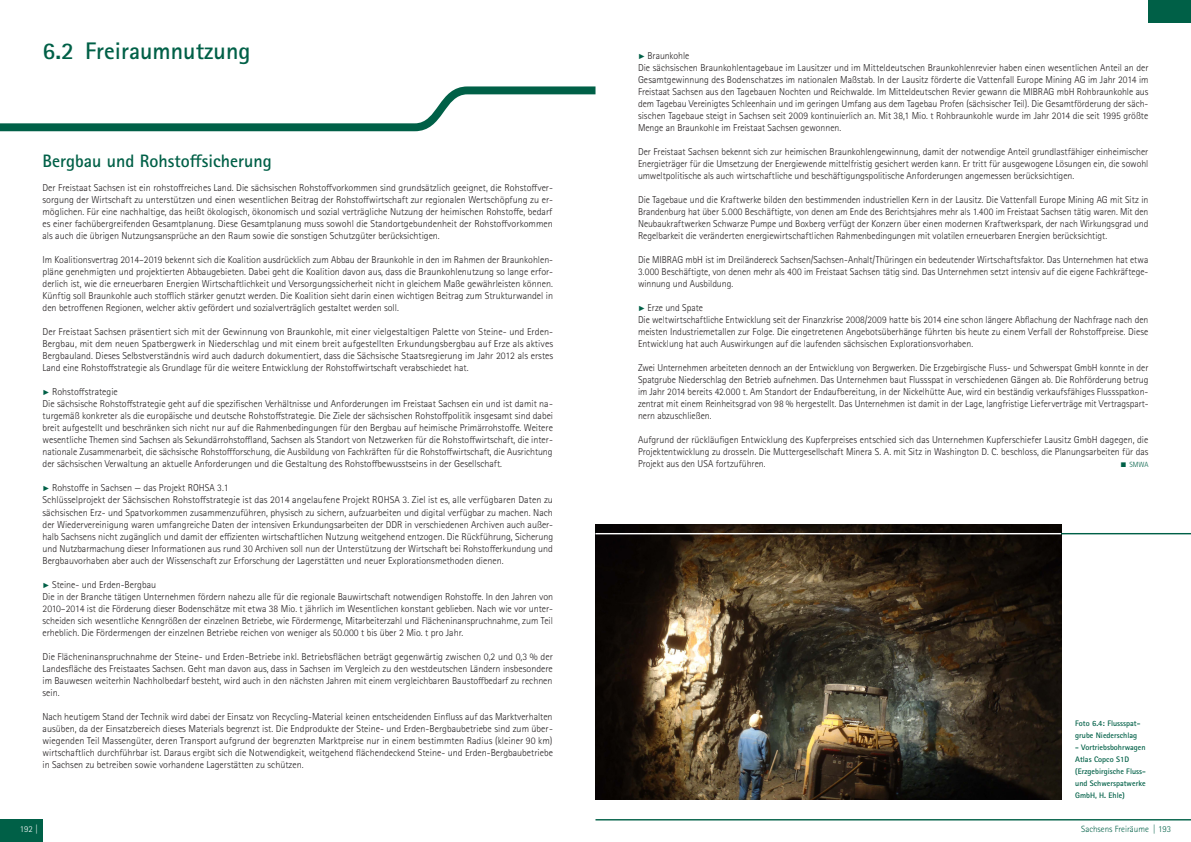
<style>
.page{position:relative;width:1191px;height:842px;background:#fff}
.page>*{position:absolute;margin:0;border:0;box-sizing:border-box;transform-origin:0 0}
.Unterkapitel{font:700 24px "Rotis Sans Serif Pro";color:#006047}
.Thema{font:700 18px "Rotis Sans Serif Pro";color:#006047}
.t1{font:300 10px/12px "Rotis Sans Serif Pro";color:#231f20;text-align:justify}
.Kopf_Fußzeile_rechts{font:300 9px "Rotis Sans Serif Pro";color:#006047}
.Kopf_Fußzeile_links{font:300 9px "Rotis Sans Serif Pro";color:#fff}
.t2{font:700 8px/12px "Rotis Sans Serif Pro";color:#006047}
.t3{font:300 7.5px "Rotis Sans Serif Pro";color:#006047}
.s1{font-family:"Century Gothic";font-weight:400;font-size:7.5px;color:#006047}
.s2{font-family:"Century Gothic";font-weight:400;font-size:10px}
</style>
<div class="page">
<img style="left:595px;top:524px;width:466px;height:275px">
<div style="left:0;top:819px;width:43px;height:23px;background:#006047"></div>
<div style="left:1148px;top:0;width:43px;height:23px;background:#006047"></div>
<svg style="left:0;top:86px;width:595px;height:45px"></svg>
<hr style="left:595px;top:533px;width:466px;height:1px;background:#fff">
<hr style="left:1061px;top:533px;width:130px;height:1px;background:#006047">
<hr style="left:595px;top:819px;width:596px;height:1px;background:#006047">
<p class="Unterkapitel" style="left:43px;top:36px;width:209px">6.2 Freiraumnutzung</p>
<p class="Thema" style="left:43px;top:150px;width:231px">Bergbau und Rohstoffsicherung</p>
<p class="t1" style="left:43px;top:182px;width:512px">Der Freistaat Sachsen ist ein rohstoffreiches Land. Die sächsischen Rohstoffvorkommen sind grundsätzlich geeignet, die Rohstoffver&shy;sorgung der Wirtschaft zu unterstützen und einen wesentlichen Beitrag der Rohstoffwirtschaft zur regionalen Wertschöpfung zu er&shy;möglichen. Für eine nachhaltige, das heißt ökologisch, ökonomisch und sozial verträgliche Nutzung der heimischen Rohstoffe, bedarf es einer fachübergreifenden Gesamtplanung. Diese Gesamtplanung muss sowohl die Standortgebundenheit der Rohstoffvorkommen als auch die übrigen Nutzungsansprüche an den Raum sowie die sonstigen Schutzgüter berücksichtigen.</p>
<p class="t1" style="left:43px;top:254px;width:512px">Im Koalitionsvertrag 2014–2019 bekennt sich die Koalition ausdrücklich zum Abbau der Braunkohle in den im Rahmen der Braunkohlen&shy;pläne genehmigten und projektierten Abbaugebieten. Dabei geht die Koalition davon aus, dass die Braunkohlenutzung so lange erfor&shy;derlich ist, wie die erneuerbaren Energien Wirtschaftlichkeit und Versorgungssicherheit nicht in gleichem Maße gewährleisten können.<br>Künftig soll Braunkohle auch stofflich stärker genutzt werden. Die Koalition sieht darin einen wichtigen Beitrag zum Strukturwandel in den betroffenen Regionen, welcher aktiv gefördert und sozialverträglich gestaltet werden soll.</p>
<p class="t1" style="left:43px;top:326px;width:512px;text-align:left">Der Freistaat Sachsen präsentiert sich mit der Gewinnung von Braunkohle, mit einer vielgestaltigen Palette von Steine- und Erden-Bergbau, mit dem neuen Spatbergwerk in Niederschlag und mit einem breit aufgestellten Erkundungsbergbau auf Erze als aktives Bergbauland. Dieses Selbstverständnis wird auch dadurch dokumentiert, dass die Sächsische Staatsregierung im Jahr 2012 als erstes Land eine Rohstoffstrategie als Grundlage für die weitere Entwicklung der Rohstoffwirtschaft verabschiedet hat.</p>
<p class="t1" style="left:43px;top:386px;width:77px"><span class="s1">►</span> Rohstoffstrategie</p>
<p class="t1" style="left:43px;top:398px;width:512px">Die sächsische Rohstoffstrategie geht auf die spezifischen Verhältnisse und Anforderungen im Freistaat Sachsen ein und ist damit na&shy;turgemäß konkreter als die europäische und deutsche Rohstoffstrategie. Die Ziele der sächsischen Rohstoffpolitik insgesamt sind dabei breit aufgestellt und beschränken sich nicht nur auf die Rahmenbedingungen für den Bergbau auf heimische Primärrohstoffe. Weitere wesentliche Themen sind Sachsen als Sekundärrohstoffland, Sachsen als Standort von Netzwerken für die Rohstoffwirtschaft, die inter&shy;nationale Zusammenarbeit, die sächsische Rohstoffforschung, die Ausbildung von Fachkräften für die Rohstoffwirtschaft, die Ausrichtung der sächsischen Verwaltung an aktuelle Anforderungen und die Gestaltung des Rohstoffbewusstseins in der Gesellschaft.</p>
<p class="t1" style="left:43px;top:482px;width:188px"><span class="s1">►</span> Rohstoffe in Sachsen — das Projekt ROHSA 3.1</p>
<p class="t1" style="left:43px;top:494px;width:512px">Schlüsselprojekt der Sächsischen Rohstoffstrategie ist das 2014 angelaufene Projekt ROHSA 3. Ziel ist es, alle verfügbaren Daten zu sächsischen Erz- und Spatvorkommen zusammenzuführen, physisch zu sichern, aufzuarbeiten und digital verfügbar zu machen. Nach der Wiedervereinigung waren umfangreiche Daten der intensiven Erkundungsarbeiten der DDR in verschiedenen Archiven auch außer&shy;halb Sachsens nicht zugänglich und damit der effizienten wirtschaftlichen Nutzung weitgehend entzogen. Die Rückführung, Sicherung und Nutzbarmachung dieser Informationen aus rund 30 Archiven soll nun der Unterstützung der Wirtschaft bei Rohstofferkundung und Bergbauvorhaben aber auch der Wissenschaft zur Erforschung der Lagerstätten und neuer Explorationsmethoden dienen.</p>
<p class="t1" style="left:43px;top:578px;width:115px"><span class="s1">►</span> Steine- und Erden-Bergbau</p>
<p class="t1" style="left:43px;top:590px;width:512px">Die in der Branche tätigen Unternehmen fördern nahezu alle für die regionale Bauwirtschaft notwendigen Rohstoffe. In den Jahren von 2010–2014 ist die Förderung dieser Bodenschätze mit etwa 38 Mio. t jährlich im Wesentlichen konstant geblieben. Nach wie vor unter&shy;scheiden sich wesentliche Kenngrößen der einzelnen Betriebe, wie Fördermenge, Mitarbeiterzahl und Flächeninanspruchnahme, zum Teil erheblich. Die Fördermengen der einzelnen Betriebe reichen von weniger als 50.000 t bis über 2 Mio. t pro Jahr.</p>
<p class="t1" style="left:43px;top:650px;width:512px">Die Flächeninanspruchnahme der Steine- und Erden-Betriebe inkl. Betriebsflächen beträgt gegenwärtig zwischen 0,2 und 0,3 % der Landesfläche des Freistaates Sachsen. Geht man davon aus, dass in Sachsen im Vergleich zu den westdeutschen Ländern insbesondere im Bauwesen weiterhin Nachholbedarf besteht, wird auch in den nächsten Jahren mit einem vergleichbaren Baustoffbedarf zu rechnen sein.</p>
<p class="t1" style="left:43px;top:710px;width:512px">Nach heutigem Stand der Technik wird dabei der Einsatz von Recycling-Material keinen entscheidenden Einfluss auf das Marktverhalten ausüben, da der Einsatzbereich dieses Materials begrenzt ist. Die Endprodukte der Steine- und Erden-Bergbaubetriebe sind zum über&shy;wiegenden Teil Massengüter, deren Transport aufgrund der begrenzten Marktpreise nur in einem bestimmten Radius (kleiner 90 km) wirtschaftlich durchführbar ist. Daraus ergibt sich die Notwendigkeit, weitgehend flächendeckend Steine- und Erden-Bergbaubetriebe in Sachsen zu betreiben sowie vorhandene Lagerstätten zu schützen.</p>
<p class="t1" style="left:638px;top:50px;width:53px"><span class="s1">►</span> Braunkohle</p>
<p class="t1" style="left:638px;top:62px;width:512px">Die sächsischen Braunkohlentagebaue im Lausitzer und im Mitteldeutschen Braunkohlenrevier haben einen wesentlichen Anteil an der Gesamtgewinnung des Bodenschatzes im nationalen Maßstab. In der Lausitz förderte die Vattenfall Europe Mining AG im Jahr 2014 im Freistaat Sachsen aus den Tagebauen Nochten und Reichwalde. Im Mitteldeutschen Revier gewann die MIBRAG mbH Rohbraunkohle aus dem Tagebau Vereinigtes Schleenhain und im geringen Umfang aus dem Tagebau Profen (sächsischer Teil). Die Gesamtförderung der säch&shy;sischen Tagebaue steigt in Sachsen seit 2009 kontinuierlich an. Mit 38,1 Mio. t Rohbraunkohle wurde im Jahr 2014 die seit 1995 größte Menge an Braunkohle im Freistaat Sachsen gewonnen.</p>
<p class="t1" style="left:638px;top:146px;width:512px">Der Freistaat Sachsen bekennt sich zur heimischen Braunkohlengewinnung, damit der notwendige Anteil grundlastfähiger einheimischer Energieträger für die Umsetzung der Energiewende mittelfristig gesichert werden kann. Er tritt für ausgewogene Lösungen ein, die sowohl umweltpolitische als auch wirtschaftliche und beschäftigungspolitische Anforderungen angemessen berücksichtigen.</p>
<p class="t1" style="left:638px;top:194px;width:512px">Die Tagebaue und die Kraftwerke bilden den bestimmenden industriellen Kern in der Lausitz. Die Vattenfall Europe Mining AG mit Sitz in Brandenburg hat über 5.000 Beschäftigte, von denen am Ende des Berichtsjahres mehr als 1.400 im Freistaat Sachsen tätig waren. Mit den Neubaukraftwerken Schwarze Pumpe und Boxberg verfügt der Konzern über einen modernen Kraftwerkspark, der nach Wirkungsgrad und Regelbarkeit die veränderten energiewirtschaftlichen Rahmenbedingungen mit volatilen erneuerbaren Energien berücksichtigt.</p>
<p class="t1" style="left:638px;top:254px;width:512px">Die MIBRAG mbH ist im Dreiländereck Sachsen/Sachsen-Anhalt/Thüringen ein bedeutender Wirtschaftsfaktor. Das Unternehmen hat etwa 3.000 Beschäftigte, von denen mehr als 400 im Freistaat Sachsen tätig sind. Das Unternehmen setzt intensiv auf die eigene Fachkräftege&shy;winnung und Ausbildung.</p>
<p class="t1" style="left:638px;top:302px;width:66px"><span class="s1">►</span> Erze und Spate</p>
<p class="t1" style="left:638px;top:314px;width:512px">Die weltwirtschaftliche Entwicklung seit der Finanzkrise 2008/2009 hatte bis 2014 eine schon längere Abflachung der Nachfrage nach den meisten Industriemetallen zur Folge. Die eingetretenen Angebotsüberhänge führten bis heute zu einem Verfall der Rohstoffpreise. Diese Entwicklung hat auch Auswirkungen auf die laufenden sächsischen Explorationsvorhaben.</p>
<p class="t1" style="left:638px;top:362px;width:512px">Zwei Unternehmen arbeiteten dennoch an der Entwicklung von Bergwerken. Die Erzgebirgische Fluss- und Schwerspat GmbH konnte in der Spatgrube Niederschlag den Betrieb aufnehmen. Das Unternehmen baut Flussspat in verschiedenen Gängen ab. Die Rohförderung betrug im Jahr 2014 bereits 42.000 t. Am Standort der Endaufbereitung, in der Nickelhütte Aue, wird ein beständig verkaufsfähiges Flussspatkon&shy;zentrat mit einem Reinheitsgrad von 98 % hergestellt. Das Unternehmen ist damit in der Lage, langfristige Lieferverträge mit Vertragspart&shy;nern abzuschließen.</p>
<p class="t1" style="left:638px;top:434px;width:512px">Aufgrund der rückläufigen Entwicklung des Kupferpreises entschied sich das Unternehmen Kupferschiefer Lausitz GmbH dagegen, die Projektentwicklung zu drosseln. Die Muttergesellschaft Minera S. A. mit Sitz in Washington D. C. beschloss, die Planungsarbeiten für das Projekt aus den USA fortzuführen.</p>
<p class="t3" style="left:1120px;top:461px;width:29px"><span class="s2">■</span> SMWA</p>
<p class="t2" style="left:1075px;top:717px;width:67px">Foto 6.4: Flussspat&shy;grube Niederschlag</p>
<p class="t2" style="left:1075px;top:741px;width:72px">- Vortriebsbohrwagen<br>Atlas Copco S1D (Erzgebirgische Fluss&shy;und Schwerspatwerke<br>GmbH, H. Ehle)</p>
<p class="Kopf_Fußzeile_links" style="left:20px;top:824px;width:20px">192 |</p>
<p class="Kopf_Fußzeile_rechts" style="left:1153px;top:824px;width:20px">| 193</p>
<p class="Kopf_Fußzeile_rechts" style="left:1081px;top:824px;width:69px">Sachsens Freiräume</p>
</div>
